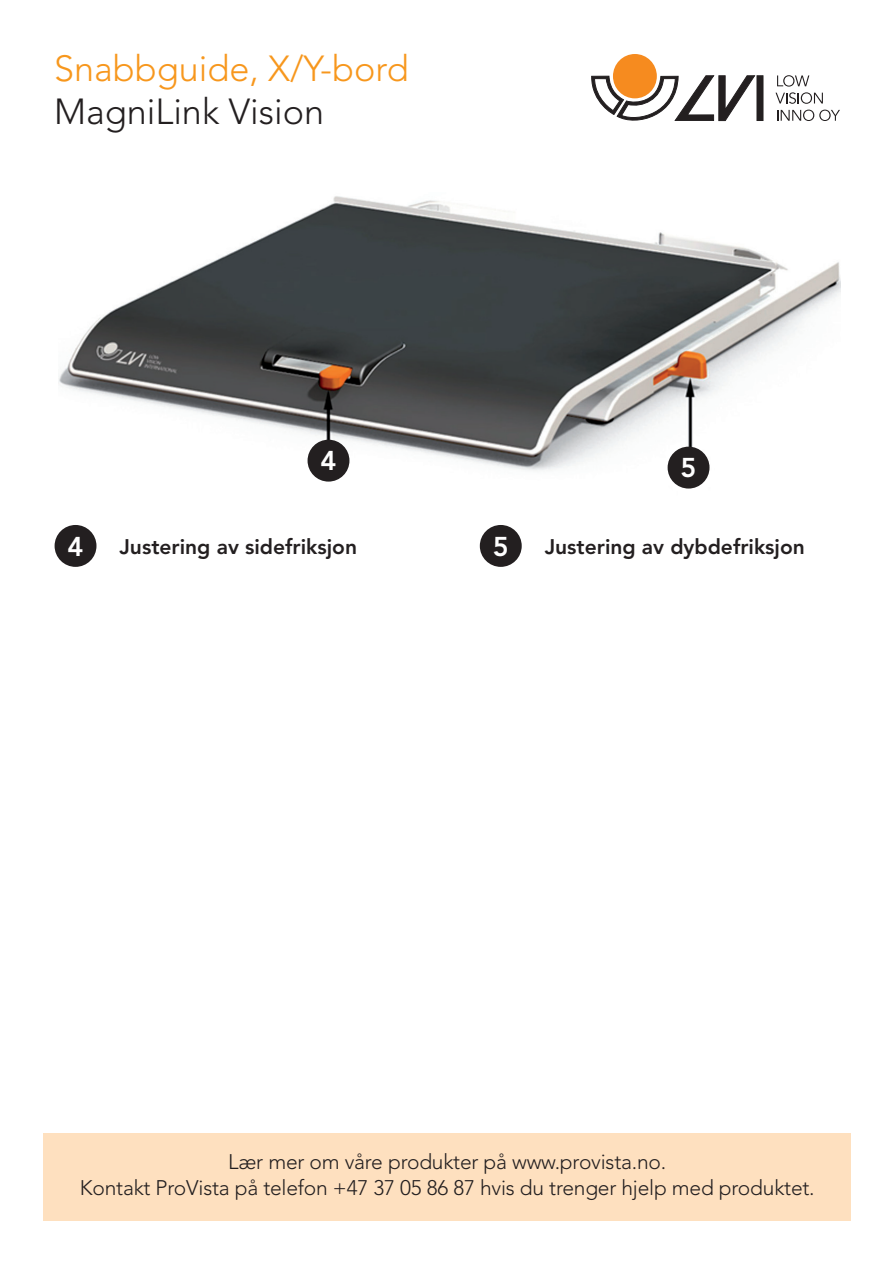
<style>
.page{position:relative;width:893px;height:1263px;background:#fff}
.page>*{position:absolute;margin:0;border:0;box-sizing:border-box;transform-origin:0 0}
.t1{font:300 36px "Avenir LT Std";color:#f7971d}
.t2{font:300 36px "Avenir LT Std";color:#231f20}
.t3{font:800 27px "Avenir LT Std";color:#fff}
.t4{font:300 21px/25.2px "Avenir LT Std";letter-spacing:-.01em;color:#231f20;text-align:center}
.t5{font:800 21px "Avenir LT Std";color:#231f20}
</style>
<div class="page">
<div style="left:55px;top:525px;width:41px;height:42px;background:#231f20;border-radius:50%"></div>
<div style="left:480px;top:525px;width:42px;height:42px;background:#231f20;border-radius:50%"></div>
<img style="left:59px;top:196px;width:781px;height:293px">
<div style="left:308px;top:440px;width:41px;height:42px;background:#231f20;border-radius:50%"></div>
<div style="left:668px;top:447px;width:41px;height:41px;background:#231f20;border-radius:50%"></div>
<div style="left:613px;top:54px;width:44px;height:44px;background:#f68b1f;border-radius:50%"></div>
<svg style="left:592px;top:76px;width:163px;height:45px"></svg>
<div style="left:757px;top:76px;width:6px;height:45px;background:#231f20"></div>
<svg style="left:775px;top:75px;width:48px;height:29px"></svg>
<svg style="left:777px;top:110px;width:63px;height:11px"></svg>
<div style="left:44px;top:1133px;width:807px;height:87px;background:#fee0bf"></div>
<h1 class="t1" style="left:54px;top:48px;width:356px">Snabbguide, X/Y-bord</h1>
<h1 class="t2" style="left:54px;top:91px;width:272px">MagniLink Vision</h1>
<p class="t3" style="left:320px;top:445px;width:17px">4</p>
<p class="t3" style="left:681px;top:452px;width:17px">5</p>
<p class="t3" style="left:68px;top:530px;width:17px">4</p>
<p class="t5" style="left:119px;top:534px;width:239px">Justering av sidefriksjon</p>
<p class="t3" style="left:493px;top:530px;width:17px">5</p>
<p class="t5" style="left:545px;top:534px;width:262px">Justering av dybdefriksjon</p>
<p class="t4" style="left:80px;top:1149px;width:736px">Lær mer om våre produkter på www.provista.no.<br>Kontakt ProVista på telefon +47 37 05 86 87 hvis du trenger hjelp med produktet.</p>
</div>
